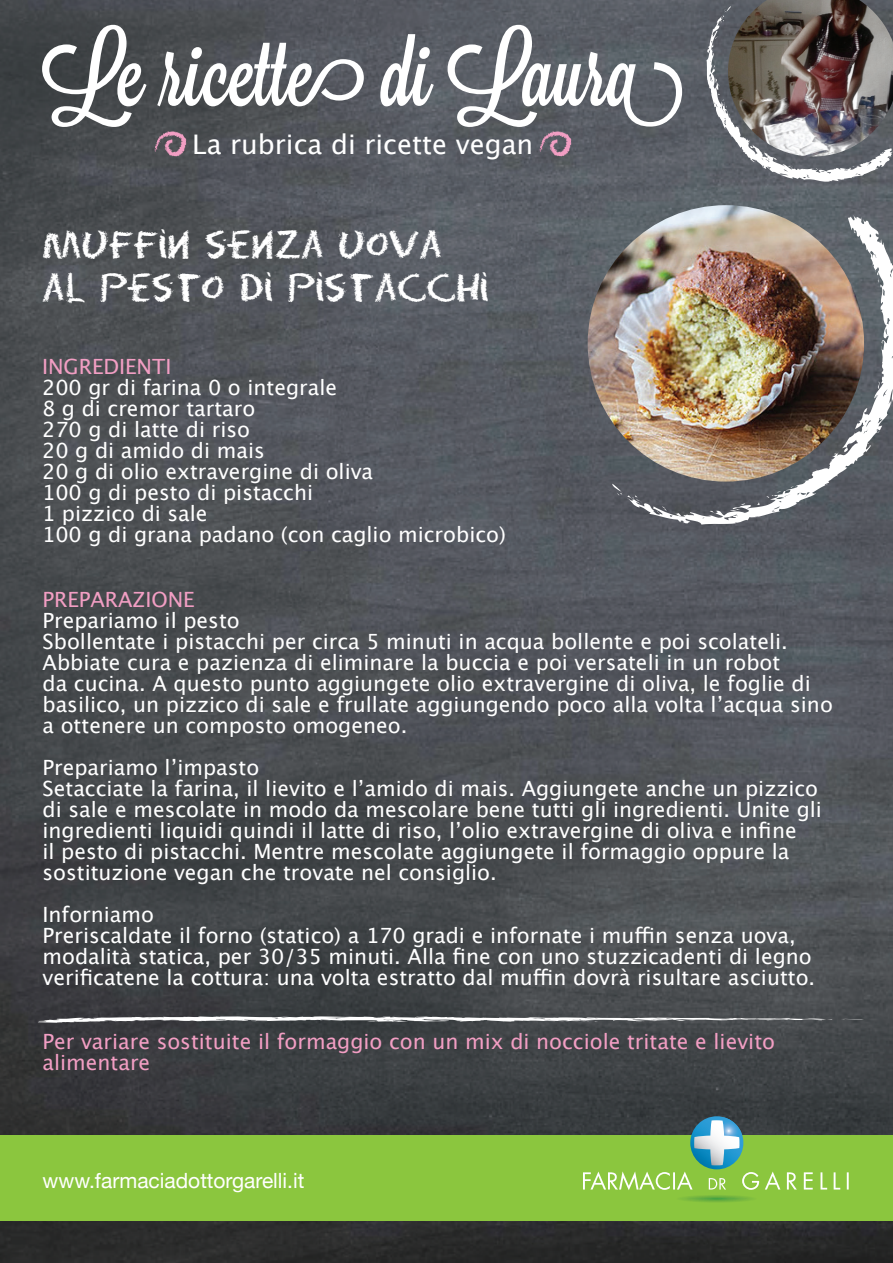
<style>
.page{position:relative;width:893px;height:1263px;background:#fff}
.page>*{position:absolute;margin:0;border:0;box-sizing:border-box;transform-origin:0 0}
.t1{font:90.6px "Lavanderia Sturdy";color:#fff}
.t2{font:36px/43.2px "Eraser";color:#fff}
.t3{font:27px "Lucida Grande";color:#fff}
.t4{font:21px/21px "Lucida Grande";color:#fff}
.t5{font:21px/21px "Lucida Grande";color:#f29ec3}
.t6{font:21px "Helvetica Neue";color:#fff}
</style>
<div class="page">
<img style="left:0;top:0;width:893px;height:1263px">
<img style="left:728px;top:0;width:165px;height:6px">
<img style="left:706px;top:6px;width:187px;height:176px">
<svg style="left:539px;top:131px;width:33px;height:26px"></svg>
<svg style="left:154px;top:131px;width:33px;height:26px"></svg>
<svg style="left:612px;top:484px;width:11px;height:12px"></svg>
<svg style="left:626px;top:213px;width:267px;height:312px;fill:#595f66"></svg>
<svg style="left:849px;top:432px;width:6px;height:6px"></svg>
<svg style="left:632px;top:494px;width:10px;height:9px"></svg>
<svg style="left:662px;top:506px;width:19px;height:10px"></svg>
<svg style="left:876px;top:382px;width:5px;height:7px"></svg>
<svg style="left:875px;top:271px;width:4px;height:12px"></svg>
<img style="left:588px;top:205px;width:276px;height:277px;border-radius:138px">
<svg style="left:841px;top:1019px;width:23px;height:1px"></svg>
<svg style="left:37px;top:1016px;width:796px;height:7px"></svg>
<div style="left:0;top:1135px;width:893px;height:85px;background:#8bc63e"></div>
<svg style="left:690px;top:1116px;width:53px;height:53px"></svg>
<svg style="left:694px;top:1117px;width:50px;height:48px;background:#7eb3c5"></svg>
<svg style="left:583px;top:1171px;width:266px;height:31px"></svg>
<h1 class="t1" style="left:42px;top:21px;width:643px">Le ricette di Laura</h1>
<p class="t3" style="left:192px;top:129px;width:343px">La rubrica di ricette vegan</p>
<h2 class="t2" style="left:42px;top:223px;width:448px">MUFFIN SENZA UOVA<br>AL PESTO DI PISTACCHI</h2>
<p class="t5" style="left:42px;top:356px;width:131px">INGREDIENTI</p>
<p class="t4" style="left:42px;top:377px;width:465px">200 gr di farina 0 o integrale<br>8 g di cremor tartaro<br>270 g di latte di riso<br>20 g di amido di mais<br>20 g di olio extravergine di oliva<br>100 g di pesto di pistacchi<br>1 pizzico di sale<br>100 g di grana padano (con caglio microbico)</p>
<p class="t5" style="left:43px;top:589px;width:154px">PREPARAZIONE</p>
<p class="t4" style="left:43px;top:610px;width:792px">Prepariamo il pesto<br>Sbollentate i pistacchi per circa 5 minuti in acqua bollente e poi scolateli.<br>Abbiate cura e pazienza di eliminare la buccia e poi versateli in un robot<br>da cucina. A questo punto aggiungete olio extravergine di oliva, le foglie di basilico, un pizzico di sale e frullate aggiungendo poco alla volta lʼacqua sino a ottenere un composto omogeneo.</p>
<p class="t4" style="left:43px;top:757px;width:781px">Prepariamo lʼimpasto<br>Setacciate la farina, il lievito e lʼamido di mais. Aggiungete anche un pizzico di sale e mescolate in modo da mescolare bene tutti gli ingredienti. Unite gli ingredienti liquidi quindi il latte di riso, lʼolio extravergine di oliva e infine<br>il pesto di pistacchi. Mentre mescolate aggiungete il formaggio oppure la sostituzione vegan che trovate nel consiglio.</p>
<p class="t4" style="left:43px;top:904px;width:774px">Inforniamo<br>Preriscaldate il forno (statico) a 170 gradi e infornate i muffin senza uova, modalità statica, per 30/35 minuti. Alla fine con uno stuzzicadenti di legno verificatene la cottura: una volta estratto dal muffin dovrà risultare asciutto.</p>
<p class="t5" style="left:43px;top:1032px;width:734px">Per variare sostituite il formaggio con un mix di nocciole tritate e lievito alimentare</p>
<p class="t6" style="left:43px;top:1165px;width:263px">www.farmaciadottorgarelli.it</p>
</div>
